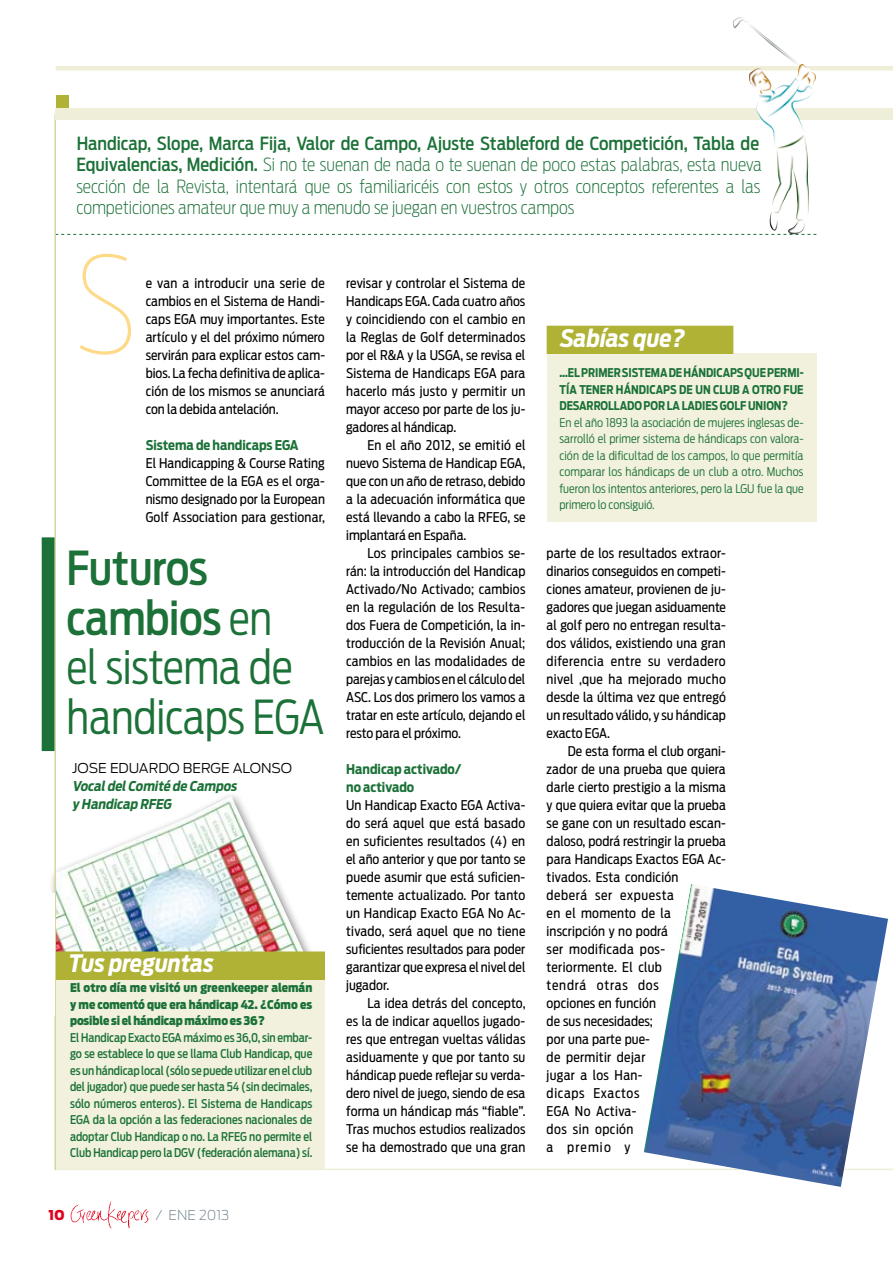
<style>
.page{position:relative;width:893px;height:1263px;background:#fff}
.page>*{position:absolute;margin:0;border:0;box-sizing:border-box;transform-origin:0 0}
.t1{font:100 133.5px "Antenna Cond";color:#feda88}
.t2{font:300 46.5px/49.5px "Antenna Cond";letter-spacing:-.005em;color:#1b7137}
.t3{font:italic 700 24px "Antenna Cond";color:#fff}
.t4{font:200 18px/21.6px "Antenna Cond";color:#1b7137}
.t5{font:italic 700 13.5px/18px "Antenna Cond";letter-spacing:-.02em;color:#1b7137}
.t6{font:300 13.5px "Antenna";color:#000}
.t7{font:200 13.5px "Antenna";color:#697c86}
.t8{font:900 13.5px "Antenna";color:#e2001a}
.t9{font:13.35px/18px "Antenna Cond";letter-spacing:.005em;color:#000;text-align:justify}
.t10{font:700 13.35px/18px "Antenna Cond";color:#1b7137}
.t11{font:500 12px/16.5px "Antenna Cond";letter-spacing:-.005em;color:#1b7137;text-align:justify}
.t12{font:300 12px/16.5px "Antenna Cond";color:#1b7137;text-align:justify}
.t13{font:700 12px/16.5px "Antenna Cond";letter-spacing:-.005em;color:#1b7137;text-align:justify;scale:.95 1}
.t14{font:900 12px/16.5px "Antenna Cond";letter-spacing:-.005em;color:#1b7137;text-align:justify}
.s1{font-weight:500}
</style>
<div class="page">
<img style="left:70px;top:1201px;width:79px;height:28px">
<div style="left:55px;top:980px;width:270px;height:190px;background:#f1f1dd"></div>
<svg style="left:56px;top:234px;width:760px;height:1px"></svg>
<hr style="left:55px;top:1169px;width:838px;height:1px;background:#efefd9">
<div style="left:547px;top:354px;width:269px;height:168px;background:#f1f1dd"></div>
<div style="left:547px;top:326px;width:186px;height:27px;background:#afb234"></div>
<div style="left:547px;top:326px;width:186px;height:28px;border:1px solid #afb234"></div>
<div style="left:42px;top:537px;width:13px;height:214px;background:#1b7137"></div>
<img style="left:56px;top:795px;width:249px;height:156px">
<div style="left:56px;top:952px;width:268px;height:27px;background:#afb234"></div>
<div style="left:55px;top:951px;width:270px;height:29px;border:1px solid #afb234"></div>
<hr style="left:54px;top:114px;width:2px;height:1056px;background:#d7d79d">
<div style="left:56px;top:108px;width:837px;height:11px;background:#efefd9"></div>
<div style="left:56px;top:66px;width:837px;height:5px;background:#efefd9"></div>
<div style="left:56px;top:95px;width:12px;height:13px;background:#afb234"></div>
<img style="left:732px;top:17px;width:85px;height:217px">
<img style="left:644px;top:884px;width:244px;height:303px">
<p class="t4" style="left:76px;top:132px;width:687px"><span class="s1">Handicap, Slope, Marca Fija, Valor de Campo, Ajuste Stableford de Competición, Tabla de Equivalencias, Medición.</span> Si no te suenan de nada o te suenan de poco estas palabras, esta nueva sección de la Revista, intentará que os familiaricéis con estos y otros conceptos referentes a las competiciones amateur que muy a menudo se juegan en vuestros campos</p>
<h1 class="t1" style="left:74px;top:225px;width:65px">S</h1>
<p class="t9" style="left:146px;top:274px;width:181px">e van a introducir una serie de cambios en el Sistema de Handi&shy;caps EGA muy importantes. Este artículo y el del próximo número servirán para explicar estos cam&shy;bios. La fecha definitiva de aplica&shy;ción de los mismos se anunciará con la debida antelación.</p>
<p class="t10" style="left:146px;top:436px;width:154px">SISTEMA DE HANDICAPS EGA</p>
<p class="t9" style="left:146px;top:454px;width:181px">El Handicapping &amp; Course Rating Committee de la EGA es el orga&shy;nismo designado por la European Golf Association para gestionar,</p>
<h2 class="t2" style="left:67px;top:544px;width:260px"><span class="s1">Futuros cambios</span> en<br>el sistema de handicaps EGA</h2>
<p class="t6" style="left:72px;top:760px;width:16px">JOSE</p>
<p class="t6" style="left:110px;top:760px;width:20px">EDUARDO</p>
<p class="t6" style="left:183px;top:760px;width:20px">BERGE</p>
<p class="t6" style="left:233px;top:760px;width:21px">ALONSO</p>
<p class="t5" style="left:72px;top:777px;width:169px">VocaldelComité de Campos y Handicap RFEG</p>
<h3 class="t3" style="left:69px;top:949px;width:147px">Tus preguntas</h3>
<p class="t14" style="left:70px;top:979px;width:244px">El otro día me visitó un greenkeeper alemán y me comentó que era hándicap 42. ¿Cómo es posible si el hándicap máximo es 36?</p>
<p class="t11" style="left:70px;top:1029px;width:244px">El Handicap Exacto EGA máximo es 36,0, sin embar&shy;go se establece lo que se llama Club Handicap, que es un hándicap local (sólo se puede utilizar en el club del jugador) que puede ser hasta 54 (sin decimales, sólo números enteros). El Sistema de Handicaps EGA da la opción a las federaciones nacionales de adoptar Club Handicap o no. La RFEG no permite el Club Handicap pero la DGV (federación alemana) sí.</p>
<p class="t8" style="left:48px;top:1207px;width:18px">10</p>
<p class="t7" style="left:156px;top:1207px;width:75px">/ ENE 2013</p>
<p class="t9" style="left:346px;top:274px;width:181px">revisar y controlar el Sistema de Handicaps EGA. Cada cuatro años y coincidiendo con el cambio en la Reglas de Golf determinados por el R&amp;A y la USGA, se revisa el Sistema de Handicaps EGA para hacerlo más justo y permitir un mayor acceso por parte de los ju&shy;gadores al hándicap.</p>
<p class="t9" style="left:346px;top:436px;width:181px;text-indent:21px">En el año 2012, se emitió el nuevo Sistema de Handicap EGA, que con un año de retraso, debido a la adecuación informática que está llevando a cabo la RFEG, se implantará en España.</p>
<p class="t9" style="left:346px;top:544px;width:181px;text-indent:21px">Los principales cambios se&shy;rán: la introducción del Handicap Activado/No Activado; cambios en la regulación de los Resulta&shy;dos Fuera de Competición, la in&shy;troducción de la Revisión Anual; cambios en las modalidades de parejas y cambios en el cálculo del ASC. Los dos primero los vamos a tratar en este artículo, dejando el resto para el próximo.</p>
<p class="t10" style="left:346px;top:760px;width:117px">HANDICAP ACTIVADO/<br>NO ACTIVADO</p>
<p class="t9" style="left:346px;top:796px;width:181px">Un Handicap Exacto EGA Activa&shy;do será aquel que está basado en suficientes resultados (4) en el año anterior y que por tanto se puede asumir que está suficien&shy;temente actualizado. Por tanto un Handicap Exacto EGA No Ac&shy;tivado, será aquel que no tiene suficientes resultados para poder garantizar que expresa el nivel del jugador.</p>
<p class="t9" style="left:346px;top:994px;width:181px;text-indent:21px">La idea detrás del concepto, es la de indicar aquellos jugado&shy;res que entregan vueltas válidas asiduamente y que por tanto su hándicap puede reflejar su verda&shy;dero nivel de juego, siendo de esa forma un hándicap más “fiable”.<br>Tras muchos estudios realizados se ha demostrado que una gran</p>
<h3 class="t3" style="left:560px;top:324px;width:126px">Sabías que?</h3>
<p class="t13" style="left:559px;top:365px;width:258px">…EL PRIMER SISTEMA DE HÁNDICAPS QUE PERMI-TÍA TENER HÁNDICAPS DE UN CLUB A OTRO FU E DESARROLLADO POR LA LADIES GOLF UNION?</p>
<p class="t12" style="left:559px;top:414px;width:246px">En el año 1893 la asociación de mujeres inglesas de&shy;sarrolló el primer sistema de hándicaps con valora&shy;ción de la dificultad de los campos, lo que permitía comparar los hándicaps de un club a otro. Muchos fueron los intentos anteriores, pero la LGU fue la que primero lo consiguió.</p>
<p class="t9" style="left:547px;top:544px;width:181px">parte de los resultados extraor&shy;dinarios conseguidos en competi&shy;ciones amateur, provienen de ju&shy;gadores que juegan asiduamente al golf pero no entregan resulta&shy;dos válidos, existiendo una gran diferencia entre su verdadero nivel ,que ha mejorado mucho desde la última vez que entregó un resultado válido, y su hándicap exacto EGA.</p>
<p class="t9" style="left:547px;top:742px;width:181px;text-align:left;text-indent:21px">De esta forma el club organi&shy;zador de una prueba que quiera darle cierto prestigio a la misma y que quiera evitar que la prueba se gane con un resultado escan&shy;daloso, podrá restringir la prueba para Handicaps Exactos EGA Ac&shy;tivados. Esta condición<br>deberá ser expuesta<br>en el momento de la inscripción y no podrá<br>ser modificada pos&shy;teriormente. El club<br>tendrá otras dos<br>opciones en función<br>de sus necesidades;<br>por una parte pue-<br>de permitir dejar<br>jugar a los Han-<br>dicaps Exactos<br>EGA No Activa-<br>dos sin opción<br>a premio y</p>
</div>
